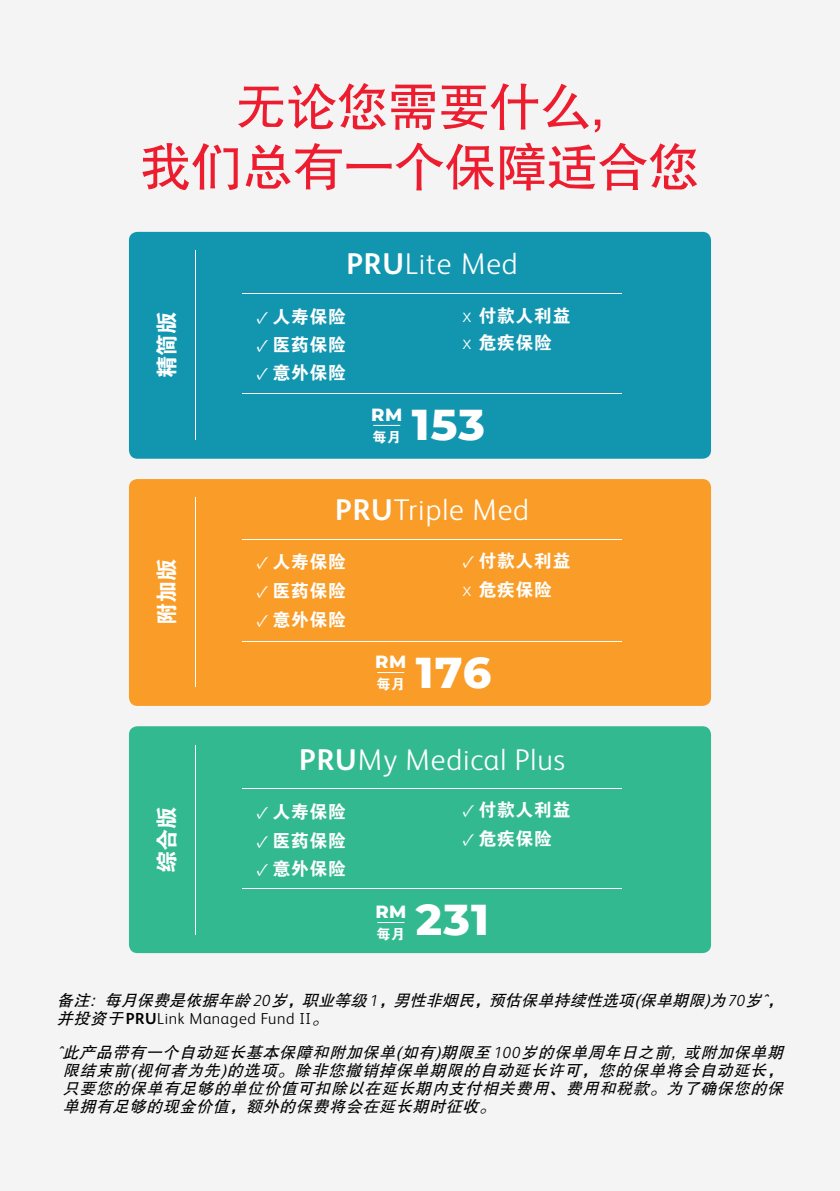
<style>
.page{position:relative;width:840px;height:1191px;background:#fff}
.page>*{position:absolute;margin:0;border:0;box-sizing:border-box;transform-origin:0 0}
.t1{font:52px/60px "FZHTJW GB1 0";letter-spacing:-.025em;color:#ed1c2e;text-align:center}
.t2{font:800 44px "Montserrat";letter-spacing:.025em;color:#fff}
.t3{font:300 30px "FS Albert Pro";letter-spacing:.03em;color:#fff}
.t4{font:22px "FZDHTJW GB1 0";color:#fff}
.t5{font:18px/27.4px "FZDHTJW GB1 0";letter-spacing:.025em;color:#fff}
.t6{font:800 18px "Montserrat";color:#fff}
.t7{font:italic 16px/18px "FZHTJW GB1 0";color:#000;text-align:justify}
.t8{font:300 16px "FS Albert Pro";letter-spacing:.04em;color:#000}
.t9{font:14px "FZDHTJW GB1 0";color:#fff}
.s1{font-weight:700}
.s2{font-family:"Minion Pro"}
.s3{font-family:"Helvetica";font-weight:300}
.s4{font-family:"FS Albert Pro";font-weight:300}
.s5{font-family:"FZHTJW GB1 0";font-weight:400;font-style:italic}
</style>
<div class="page">
<div style="left:0;top:0;width:839px;height:1191px;background:#f3f4f3"></div>
<div style="left:129px;top:479px;width:581px;height:227px;background:#f99d28;border-radius:9px"></div>
<div style="left:129px;top:232px;width:581px;height:227px;background:#1296b0;border-radius:9px"></div>
<hr style="left:242px;top:293px;width:379px;height:1px;background:#fff">
<hr style="left:195px;top:251px;width:1px;height:189px;background:#fff">
<hr style="left:195px;top:497px;width:1px;height:189px;background:#fff">
<hr style="left:242px;top:393px;width:379px;height:1px;background:#fff">
<hr style="left:242px;top:539px;width:379px;height:1px;background:#fff">
<hr style="left:242px;top:641px;width:379px;height:1px;background:#fff">
<div style="left:129px;top:726px;width:581px;height:227px;background:#33b990;border-radius:9px"></div>
<hr style="left:242px;top:788px;width:379px;height:1px;background:#fff">
<hr style="left:242px;top:887px;width:379px;height:1px;background:#fff">
<svg style="left:373px;top:425px;width:27px;height:1px"></svg>
<svg style="left:377px;top:672px;width:27px;height:1px"></svg>
<svg style="left:377px;top:922px;width:27px;height:1px"></svg>
<hr style="left:195px;top:745px;width:1px;height:189px;background:#fff">
<h1 class="t1" style="left:140px;top:78px;width:560px">无论您需要什么,<br>我们总有一个保障适合您</h1>
<h3 class="t4" style="left:155px;top:378px;width:67px;rotate:-90deg">精简版</h3>
<h3 class="t4" style="left:155px;top:624px;width:67px;rotate:-90deg">附加版</h3>
<h3 class="t4" style="left:155px;top:872px;width:67px;rotate:-90deg">综合版</h3>
<h3 class="t3" style="left:346px;top:243px;width:173px"><span class="s1">PRU</span>Lite Med</h3>
<p class="t5" style="left:256px;top:303px;width:91px"><span class="s2">✓</span> 人寿保险</p>
<p class="t5" style="left:256px;top:331px;width:91px"><span class="s2">✓</span> 医药保险</p>
<p class="t5" style="left:256px;top:359px;width:91px"><span class="s2">✓</span> 意外保险</p>
<p class="t5" style="left:462px;top:302px;width:109px"><span class="s3">x</span> 付款人利益<span class="s3">x</span> 危疾保险</p>
<p class="t6" style="left:371px;top:401px;width:32px">RM</p>
<p class="t9" style="left:372px;top:429px;width:30px">每月</p>
<h2 class="t2" style="left:411px;top:392px;width:75px">153</h2>
<h3 class="t3" style="left:335px;top:488px;width:195px"><span class="s1">PRU</span>Triple Med</h3>
<p class="t5" style="left:256px;top:548px;width:91px"><span class="s2">✓</span> 人寿保险</p>
<p class="t5" style="left:256px;top:578px;width:91px"><span class="s2">✓</span> 医药保险</p>
<p class="t5" style="left:256px;top:606px;width:91px"><span class="s2">✓</span> 意外保险</p>
<p class="t5" style="left:462px;top:547px;width:109px;line-height:28.6px"><span class="s2">✓</span> 付款人利益<span class="s3">x</span> 危疾保险</p>
<p class="t6" style="left:375px;top:648px;width:32px">RM</p>
<p class="t9" style="left:376px;top:677px;width:30px">每月</p>
<h2 class="t2" style="left:415px;top:640px;width:77px">176</h2>
<h3 class="t3" style="left:299px;top:738px;width:267px"><span class="s1">PRU</span>My Medical Plus</h3>
<p class="t5" style="left:256px;top:798px;width:91px"><span class="s2">✓</span> 人寿保险</p>
<p class="t5" style="left:256px;top:827px;width:91px"><span class="s2">✓</span> 医药保险</p>
<p class="t5" style="left:256px;top:855px;width:91px"><span class="s2">✓</span> 意外保险</p>
<p class="t5" style="left:462px;top:796px;width:109px"><span class="s2">✓</span> 付款人利益</p>
<p class="t5" style="left:462px;top:825px;width:91px"><span class="s2">✓</span> 危疾保险</p>
<p class="t6" style="left:375px;top:898px;width:32px">RM</p>
<p class="t9" style="left:376px;top:926px;width:30px">每月</p>
<h2 class="t2" style="left:415px;top:886px;width:74px">231</h2>
<p class="t7" style="left:57px;top:991px;width:732px">备注: 每月保费是依据年龄 <span class="s4">2 0</span> 岁，职业等级 <span class="s4">1</span> ，男性非烟民，预估保单持续性选项(保单期限)为<span class="s4">7 0</span> 岁^，</p>
<p class="t8" style="left:57px;top:1007px;width:277px"><span class="s5">并投资于</span><span class="s1">PRU</span>Link Managed Fund II<span class="s5">。</span></p>
<p class="t7" style="left:63px;top:1043px;width:726px;text-indent:-6px">^此产品带有一个自动延长基本保障和附加保单(如有)期限至 <span class="s4">1 0 0</span> 岁的保单周年日之前, 或附加保单期限结束前(视何者为先)的选项。除非您撤销掉保单期限的自动延长许可，您的保单将会自动延长，只要您的保单有足够的单位价值可扣除以在延长期内支付相关费用、费用和税款。为了确保您的保单拥有足够的现金价值，额外的保费将会在延长期时征收。</p>
</div>
